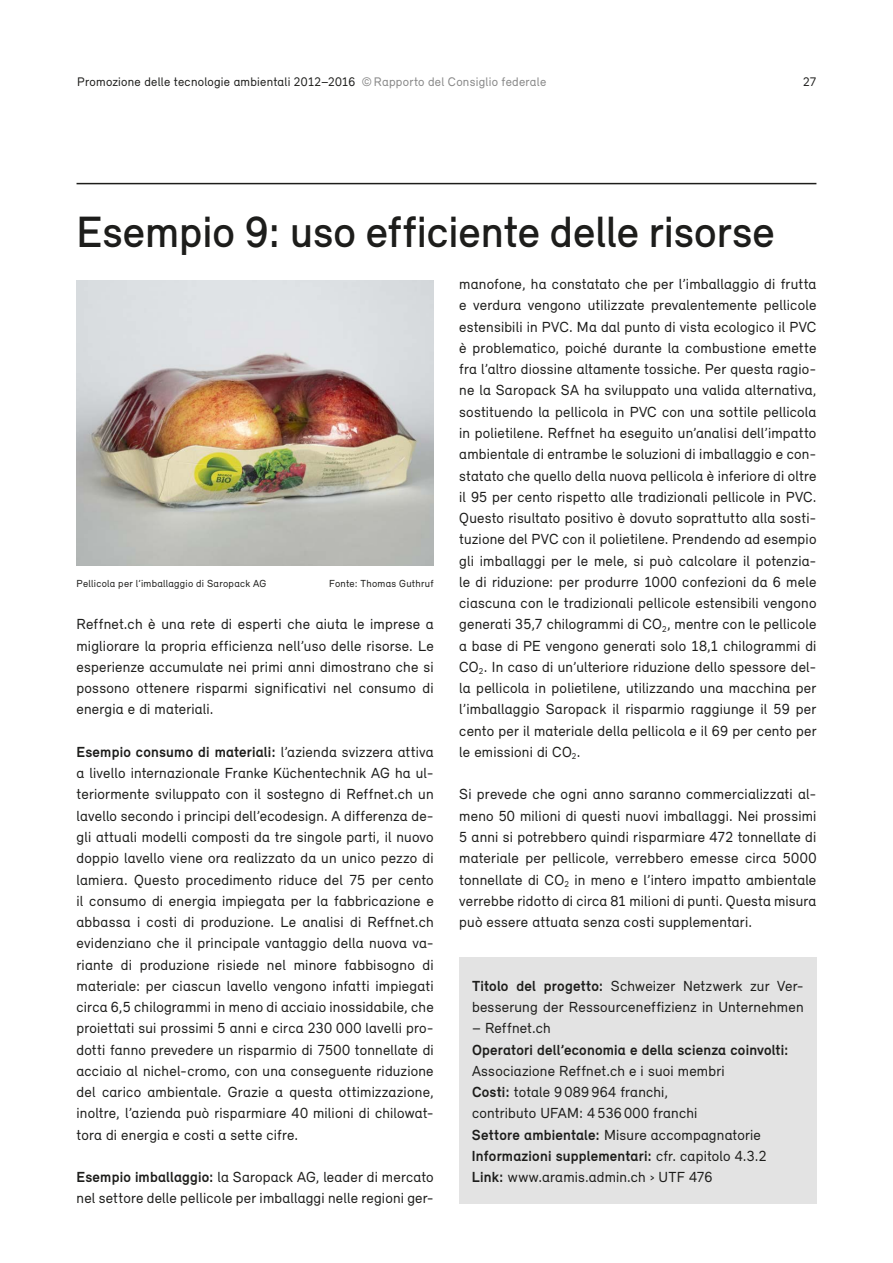
<style>
.page{position:relative;width:893px;height:1263px;background:#fff}
.page>*{position:absolute;margin:0;border:0;box-sizing:border-box;transform-origin:0 0}
.H1_07_Kapiteltitel{font:500 45px "Relevant";color:#1d1d1b}
.P_07_Grundtext{font:15px/21.3px "Relevant";letter-spacing:.015em;color:#1d1d1b;text-align:justify}
.t1{font:12.75px "Relevant";letter-spacing:.02em;color:#1d1d1b}
.t2{font:10.5px "Relevant";letter-spacing:.025em;color:#1d1d1b}
.s1{color:#878787}
.s2{font-weight:700}
</style>
<div class="page">
<hr style="left:77px;top:183px;width:739px;height:1px;background:#1d1d1b">
<img style="left:77px;top:280px;width:357px;height:286px">
<div style="left:459px;top:957px;width:357px;height:246px;background:#e3e3e3"></div>
<p class="t1" style="left:77px;top:74px;width:470px">Promozione delle tecnologie ambientali 2012–2016 <span class="s1">©Rapporto del Consiglio federale</span></p>
<p class="t1" style="left:803px;top:74px;width:15px">27</p>
<h1 class="H1_07_Kapiteltitel" style="left:77px;top:204px;width:700px">Esempio 9: uso efficiente delle risorse</h1>
<p class="t2" style="left:77px;top:577px;width:191px">Pellicola per l’imballaggio di Saropack AG</p>
<p class="t2" style="left:329px;top:577px;width:106px">Fonte: Thomas Guthruf</p>
<p class="P_07_Grundtext" style="left:77px;top:613px;width:359px">Reffnet.ch è una rete di esperti che aiuta le imprese a migliorare la propria efficienza nell’uso delle risorse. Le esperienze accumulate nei primi anni dimostrano che si possono ottenere risparmi significativi nel consumo di energia e di materiali.</p>
<p class="P_07_Grundtext" style="left:77px;top:741px;width:359px"><span class="s2">Esempio consumo di materiali:</span> l’azienda svizzera attiva a livello internazionale Franke Küchentechnik AG ha ul&shy;teriormente sviluppato con il sostegno di Reffnet.ch un lavello secondo i principi dell’ecodesign. A differenza de&shy;gli attuali modelli composti da tre singole parti, il nuovo doppio lavello viene ora realizzato da un unico pezzo di lamiera. Questo procedimento riduce del 75 per cento il consumo di energia impiegata per la fabbricazione e abbassa i costi di produzione. Le analisi di Reffnet.ch evidenziano che il principale vantaggio della nuova va&shy;riante di produzione risiede nel minore fabbisogno di materiale: per ciascun lavello vengono infatti impiegati circa 6,5 chilogrammi in meno di acciaio inossidabile, che proiettati sui prossimi 5 anni e circa 230 000 lavelli pro&shy;dotti fanno prevedere un risparmio di 7500 tonnellate di acciaio al nichel-cromo, con una conseguente riduzione del carico ambientale. Grazie a questa ottimizzazione, inoltre, l’azienda può risparmiare 40 milioni di chilowat&shy;tora di energia e costi a sette cifre.</p>
<p class="P_07_Grundtext" style="left:77px;top:1166px;width:359px"><span class="s2">Esempio imballaggio:</span> la Saropack AG, leader di mercato nel settore delle pellicole per imballaggi nelle regioni ger-</p>
<p class="P_07_Grundtext" style="left:459px;top:273px;width:359px">manofone, ha constatato che per l’imballaggio di frutta e verdura vengono utilizzate prevalentemente pellicole estensibili in PVC. Ma dal punto di vista ecologico il PVC è problematico, poiché durante la combustione emette fra l’altro diossine altamente tossiche. Per questa ragio&shy;ne la Saropack SA ha sviluppato una valida alternativa, sostituendo la pellicola in PVC con una sottile pellicola in polietilene. Reffnet ha eseguito un’analisi dell’impatto ambientale di entrambe le soluzioni di imballaggio e con&shy;statato che quello della nuova pellicola è inferiore di oltre il 95 per cento rispetto alle tradizionali pellicole in PVC.<br>Questo risultato positivo è dovuto soprattutto alla sosti&shy;tuzione del PVC con il polietilene. Prendendo ad esempio gli imballaggi per le mele, si può calcolare il potenzia&shy;le di riduzione: per produrre 1000 confezioni da 6 mele ciascuna con le tradizionali pellicole estensibili vengono generati 35,7 chilogrammi di CO<sub>2</sub>, mentre con le pellicole a base di PE vengono generati solo 18,1 chilogrammi di CO<sub>2</sub>. In caso di un’ulteriore riduzione dello spessore del&shy;la pellicola in polietilene, utilizzando una macchina per l’imballaggio Saropack il risparmio raggiunge il 59 per cento per il materiale della pellicola e il 69 per cento per le emissioni di CO<sub>2</sub>.</p>
<p class="P_07_Grundtext" style="left:459px;top:783px;width:359px">Si prevede che ogni anno saranno commercializzati al&shy;meno 50 milioni di questi nuovi imballaggi. Nei prossimi 5 anni si potrebbero quindi risparmiare 472 tonnellate di materiale per pellicole, verrebbero emesse circa 5000 tonnellate di CO<sub>2</sub> in meno e l’intero impatto ambientale verrebbe ridotto di circa 81 milioni di punti. Questa misura può essere attuata senza costi supplementari.</p>
<p class="P_07_Grundtext" style="left:472px;top:975px;width:333px"><span class="s2">Titolo del progetto:</span> Schweizer Netzwerk zur Ver&shy;besserung der Ressourceneffizienz in Unternehmen</p>
<p class="P_07_Grundtext" style="left:472px;top:1017px;width:318px;text-align:left">– Reffnet.ch<br><span class="s2">Operatori dell’economia e della scienza coinvolti:<br></span>Associazione Reffnet.ch e i suoi membri<br><span class="s2">Costi:</span> totale 9 089 964 franchi,<br>contributo UFAM: 4 536 000 franchi<br><span class="s2">Settore ambientale:</span> Misure accompagnatorie <span class="s2">Informazioni supplementari:</span> cfr. capitolo 4.3.2<br><span class="s2">Link:</span> www.aramis.admin.ch › UTF 476</p>
</div>
